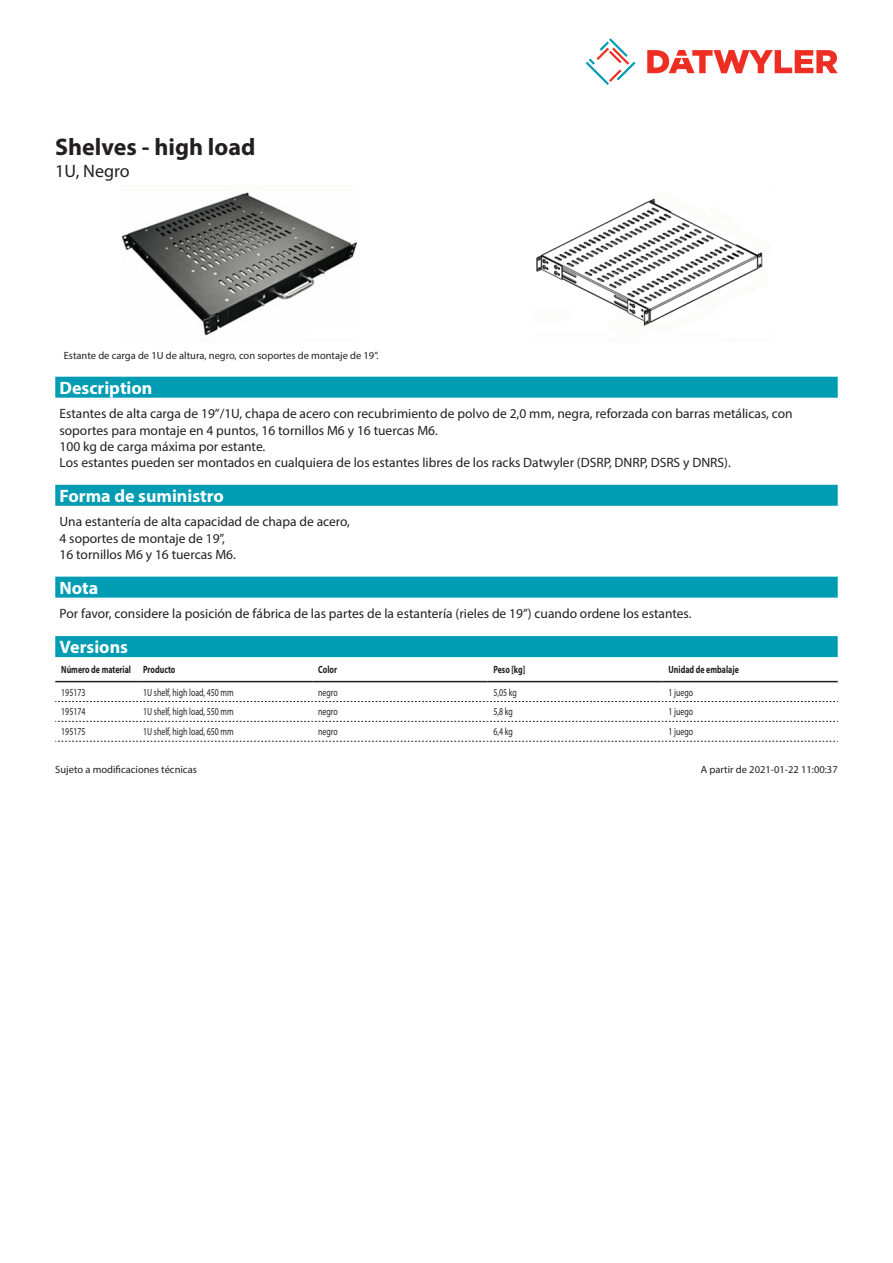
<style>
.page{position:relative;width:893px;height:1263px;background:#fff}
.page>*{position:absolute;margin:0;border:0;box-sizing:border-box;transform-origin:0 0}
.Product_Head{font:700 24px "Myriad Pro";color:#231f20}
.Standard_Head_Proper{font:700 18px "Myriad Pro";color:#fff}
.SubHead{font:18px "Myriad Pro";color:#231f20}
.Standard_text{font:13.5px/16.2px "Myriad Pro";color:#231f20}
.myriadlight{font:10.5px "Myriad Pro";color:#231f20;scale:.75 1}
.imagetext{font:10.5px "Myriad Pro";color:#231f20}
.Footnote{font:10.5px "Myriad Pro";color:#231f20}
.myriadbold{font:700 10.5px "Myriad Pro";color:#231f20;scale:.75 1}
</style>
<div class="page">
<svg style="left:586px;top:38px;width:49px;height:47px"></svg>
<svg style="left:647px;top:50px;width:191px;height:23px"></svg>
<div style="left:55px;top:577px;width:783px;height:21px;background:#009cb3"></div>
<img style="left:121px;top:192px;width:236px;height:144px">
<img style="left:536px;top:198px;width:227px;height:128px">
<div style="left:55px;top:636px;width:783px;height:21px;background:#009cb3"></div>
<hr style="left:55px;top:681px;width:82px;height:1px;background:#231f20">
<hr style="left:137px;top:681px;width:175px;height:1px;background:#231f20">
<hr style="left:312px;top:681px;width:175px;height:1px;background:#231f20">
<hr style="left:487px;top:681px;width:176px;height:1px;background:#231f20">
<hr style="left:662px;top:681px;width:176px;height:1px;background:#231f20">
<svg style="left:55px;top:701px;width:783px;height:1px"></svg>
<svg style="left:55px;top:721px;width:783px;height:1px"></svg>
<svg style="left:55px;top:741px;width:783px;height:1px"></svg>
<div style="left:55px;top:377px;width:783px;height:21px;background:#009cb3"></div>
<div style="left:55px;top:485px;width:783px;height:21px;background:#009cb3"></div>
<p class="Product_Head" style="left:55px;top:131px;width:202px">Shelves - high load</p>
<p class="SubHead" style="left:55px;top:160px;width:76px">1U, Negro</p>
<p class="imagetext" style="left:64px;top:349px;width:316px">Estante de carga de 1U de altura, negro, con soportes de montaje de 19”.</p>
<p class="Standard_Head_Proper" style="left:60px;top:376px;width:94px">Description</p>
<p class="Standard_text" style="left:60px;top:406px;width:735px">Estantes de alta carga de 19”/1U, chapa de acero con recubrimiento de polvo de 2,0 mm, negra, reforzada con barras metálicas, con soportes para montaje en 4 puntos, 16 tornillos M6 y 16 tuercas M6.<br>100 kg de carga máxima por estante.<br>Los estantes pueden ser montados en cualquiera de los estantes libres de los racks Datwyler (DSRP, DNRP, DSRS y DNRS).</p>
<p class="Standard_Head_Proper" style="left:60px;top:484px;width:166px">Forma de suministro</p>
<p class="Standard_text" style="left:60px;top:514px;width:292px">Una estantería de alta capacidad de chapa de acero,<br>4 soportes de montaje de 19”,<br>16 tornillos M6 y 16 tuercas M6.</p>
<p class="Standard_Head_Proper" style="left:60px;top:576px;width:40px">Nota</p>
<p class="Standard_text" style="left:60px;top:605px;width:634px">Por favor, considere la posición de fábrica de las partes de la estantería (rieles de 19”) cuando ordene los estantes.</p>
<p class="Standard_Head_Proper" style="left:60px;top:635px;width:70px">Versions</p>
<p class="myriadbold" style="left:61px;top:663px;width:95px">Número de material</p>
<p class="myriadbold" style="left:143px;top:663px;width:45px">Producto</p>
<p class="myriadbold" style="left:318px;top:663px;width:27px">Color</p>
<p class="myriadbold" style="left:493px;top:663px;width:44px">Peso [kg]</p>
<p class="myriadbold" style="left:669px;top:663px;width:95px">Unidad de embalaje</p>
<p class="myriadlight" style="left:61px;top:685px;width:34px">195173</p>
<p class="myriadlight" style="left:143px;top:685px;width:122px">1U shelf, high load, 450 mm</p>
<p class="myriadlight" style="left:318px;top:685px;width:27px">negro</p>
<p class="myriadlight" style="left:493px;top:685px;width:33px">5,05 kg</p>
<p class="myriadlight" style="left:669px;top:685px;width:34px">1 juego</p>
<p class="myriadlight" style="left:61px;top:705px;width:34px">195174</p>
<p class="myriadlight" style="left:143px;top:705px;width:122px">1U shelf, high load, 550 mm</p>
<p class="myriadlight" style="left:318px;top:705px;width:27px">negro</p>
<p class="myriadlight" style="left:493px;top:705px;width:27px">5,8 kg</p>
<p class="myriadlight" style="left:669px;top:705px;width:34px">1 juego</p>
<p class="myriadlight" style="left:61px;top:725px;width:34px">195175</p>
<p class="myriadlight" style="left:143px;top:725px;width:122px">1U shelf, high load, 650 mm</p>
<p class="myriadlight" style="left:318px;top:725px;width:27px">negro</p>
<p class="myriadlight" style="left:493px;top:725px;width:27px">6,4 kg</p>
<p class="myriadlight" style="left:669px;top:725px;width:34px">1 juego</p>
<p class="Footnote" style="left:55px;top:763px;width:143px">Sujeto a modificaciones técnicas</p>
<p class="Footnote" style="left:701px;top:763px;width:138px">A partir de 2021-01-22 11:00:37</p>
</div>
